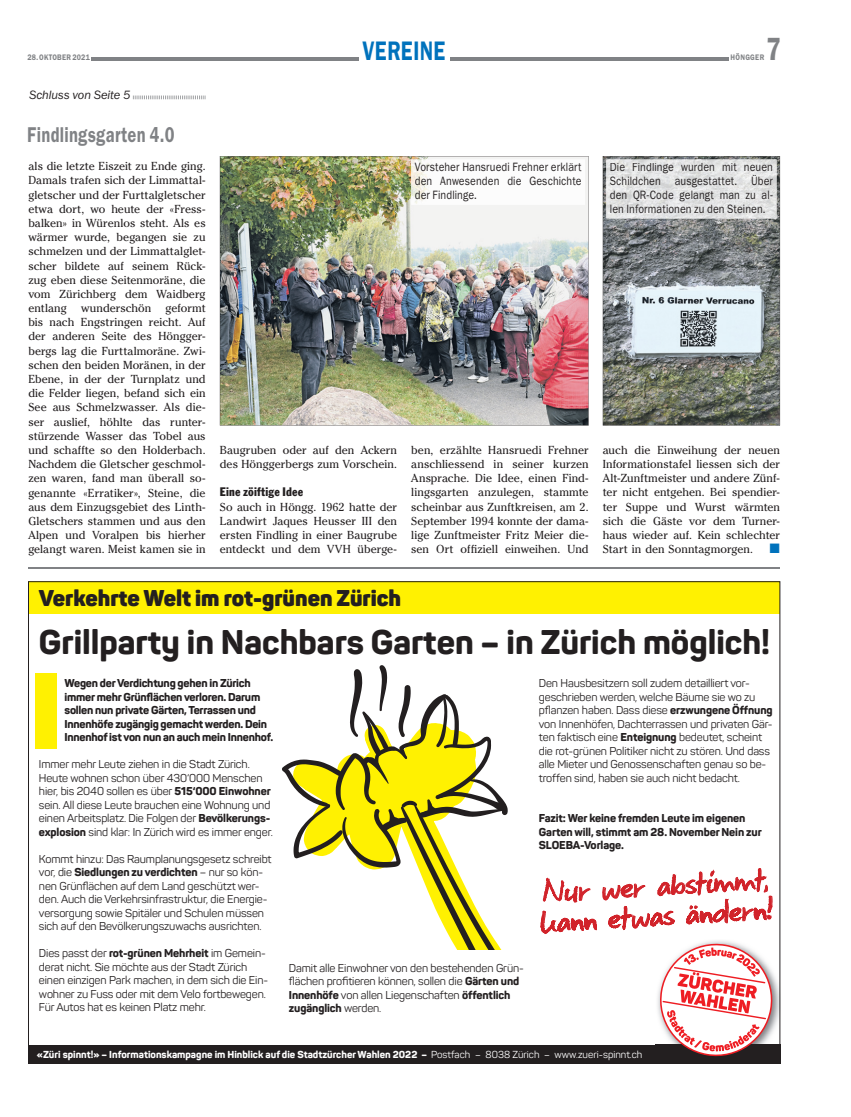
<style>
.page{position:relative;width:851px;height:1117px;background:#fff}
.page>*{position:absolute;margin:0;border:0;box-sizing:border-box;transform-origin:0 0}
.t1{font:800 33.75px "Panton";color:#231f20}
.t2{font:31.25px "DK Keswick";color:#d1232a}
.t3{font:30px "Franklin SB Dem Bol";color:#808285;scale:.75 1}
.t4{font:25px "Franklin SB Dem Bol";letter-spacing:.015em;color:#0072bc;scale:.75 1}
.t5{font:900 22.5px "Panton";color:#231f20}
.t6{font:20px "Franklin SB Dem Bol";letter-spacing:.02em;color:#808285;scale:.75 1}
.t7{font:11.75px/14.1px "Cheltenham SB";letter-spacing:.005em;color:#231f20;text-align:justify}
.t8{font:11.38px "Franklin Goth SB Con";letter-spacing:.01em;color:#231f20}
.t9{font:11.25px/13.5px "Panton";letter-spacing:-.01em;color:#231f20}
.t10{font:800 11.25px/13.5px "Panton";letter-spacing:-.02em;color:#231f20}
.t11{font:11.25px/13.8px "Franklin SB";letter-spacing:.01em;color:#231f20;text-align:justify;scale:.86 1}
.t12{font:italic 11.25px "Franklin SB";color:#231f20}
.t13{font:800 10px "Panton";color:#fff}
.t14{font:7.5px "Franklin SB Dem Bol";letter-spacing:.035em;color:#808285;scale:.86 1}
.s1{font-weight:800}
.s2{font-weight:400}
</style>
<div class="page">
<hr style="left:70px;top:57px;width:658px;height:3px;background:#808285">
<div style="left:27px;top:54px;width:64px;height:10px;background:#fff"></div>
<svg style="left:282px;top:665px;width:226px;height:284px"></svg>
<div style="left:28px;top:1044px;width:752px;height:19px;background:#231f20"></div>
<div style="left:28px;top:581px;width:752px;height:33px;background:#fff101"></div>
<div style="left:35px;top:672px;width:22px;height:76px;background:#fff101"></div>
<img style="left:775px;top:978px;width:3px;height:49px">
<svg style="left:539px;top:868px;width:236px;height:189px"></svg>
<img style="left:220px;top:156px;width:368px;height:269px">
<svg style="left:133px;top:95px;width:73px;height:4px"></svg>
<div style="left:359px;top:27px;width:90px;height:37px;background:#fff"></div>
<img style="left:411px;top:159px;width:174px;height:45px">
<img style="left:415px;top:163px;width:166px;height:8px">
<img style="left:415px;top:177px;width:166px;height:8px">
<img style="left:415px;top:191px;width:62px;height:10px">
<svg style="left:602px;top:156px;width:178px;height:269px;background:#898f8d"></svg>
<hr style="left:28px;top:567px;width:752px;height:2px;background:#808285">
<img style="left:606px;top:159px;width:170px;height:59px">
<img style="left:610px;top:163px;width:162px;height:24px">
<img style="left:610px;top:190px;width:162px;height:11px">
<img style="left:610px;top:204px;width:155px;height:9px">
<h3 class="t3" style="left:765px;top:38px;width:21px">7</h3>
<h3 class="t4" style="left:362px;top:42px;width:113px">VEREINE</h3>
<p class="t14" style="left:27px;top:55px;width:74px">28. OKTOBER 2021</p>
<p class="t14" style="left:730px;top:55px;width:41px">HÖNGGER</p>
<p class="t12" style="left:29px;top:91px;width:103px">Schluss von Seite 5</p>
<h3 class="t6" style="left:27px;top:127px;width:198px">Findlingsgarten 4.0</h3>
<p class="t7" style="left:28px;top:160px;width:179px">als die letzte Eiszeit zu Ende ging.<br>Damals trafen sich der Limmattal&shy;gletscher und der Furttalgletscher etwa dort, wo heute der «Fress&shy;balken» in Würenlos steht. Als es wärmer wurde, begangen sie zu schmelzen und der Limmattalglet&shy;scher bildete auf seinem Rück&shy;zug eben diese Seitenmoräne, die vom Zürichberg dem Waidberg entlang wunderschön geformt bis nach Engstringen reicht. Auf der anderen Seite des Höngger&shy;bergs lag die Furttalmoräne. Zwi&shy;schen den beiden Moränen, in der Ebene, in der der Turnplatz und die Felder liegen, befand sich ein See aus Schmelzwasser. Als die&shy;ser auslief, höhlte das runter&shy;stürzende Wasser das Tobel aus und schaffte so den Holderbach.<br>Nachdem die Gletscher geschmol&shy;zen waren, fand man überall so&shy;genannte «Erratiker», Steine, die aus dem Einzugsgebiet des Linth-Gletschers stammen und aus den Alpen und Voralpen bis hierher gelangt waren. Meist kamen sie in</p>
<p class="t11" style="left:415px;top:161px;width:195px">Vorsteher Hansruedi Frehner erklärt den Anwesenden die Geschichte der Findlinge.</p>
<p class="t11" style="left:609px;top:161px;width:191px">Die Findlinge wurden mit neuen Schildchen ausgestattet. Über den QR-Code gelangt man zu al&shy;len Informationen zu den Steinen.</p>
<p class="t7" style="left:220px;top:444px;width:179px">Baugruben oder auf den Ackern des Hönggerbergs zum Vorschein.</p>
<p class="t8" style="left:220px;top:487px;width:85px">Eine zöiftige Idee</p>
<p class="t7" style="left:220px;top:500px;width:179px">So auch in Höngg. 1962 hatte der Landwirt Jaques Heusser III den ersten Findling in einer Baugrube entdeckt und dem VVH überge-</p>
<p class="t7" style="left:411px;top:444px;width:179px">ben, erzählte Hansruedi Frehner anschliessend in seiner kurzen Ansprache. Die Idee, einen Find&shy;lingsgarten anzulegen, stammte scheinbar aus Zunftkreisen, am 2.<br>September 1994 konnte der dama&shy;lige Zunftmeister Fritz Meier die&shy;sen Ort offiziell einweihen. Und</p>
<p class="t7" style="left:602px;top:444px;width:179px">auch die Einweihung der neuen Informationstafel liessen sich der Alt-Zunftmeister und andere Zünf&shy;ter nicht entgehen. Bei spendier&shy;ter Suppe und Wurst wärmten sich die Gäste vor dem Turner&shy;haus wieder auf. Kein schlechter Start in den Sonntagmorgen.</p>
<h3 class="t5" style="left:39px;top:585px;width:363px">Verkehrte Welt im rot-grünen Zürich</h3>
<h1 class="t1" style="left:39px;top:629px;width:732px">Grillparty in Nachbars Garten – in Zürich möglich!</h1>
<p class="t10" style="left:64px;top:677px;width:210px">Wegen der Verdichtung gehen in Zürich immer mehr Grünflächen verloren. Darum sollen nun private Gärten, Terrassen und Innenhöfe zugängig gemacht werden. Dein Innenhof ist von nun an auch mein Innenhof.</p>
<p class="t9" style="left:39px;top:758px;width:235px">Immer mehr Leute ziehen in die Stadt Zürich.<br>Heute wohnen schon über 430‘000 Menschen hier, bis 2040 sollen es über <span class="s1">515‘000 Einwohner </span>sein. All diese Leute brauchen eine Wohnung und einen Arbeitsplatz. Die Folgen der <span class="s1">Bevölkerungs&shy;explosion</span> sind klar: In Zürich wird es immer enger.</p>
<p class="t9" style="left:39px;top:853px;width:234px">Kommt hinzu: Das Raumplanungsgesetz schreibt vor, die <span class="s1">Siedlungen zu verdichten</span> – nur so kön&shy;nen Grünflächen auf dem Land geschützt wer&shy;den. Auch die Verkehrsinfrastruktur, die Energie&shy;versorgung sowie Spitäler und Schulen müssen sich auf den Bevölkerungszuwachs ausrichten.</p>
<p class="t9" style="left:39px;top:947px;width:231px">Dies passt der <span class="s1">rot-grünen Mehrheit</span> im Gemein&shy;derat nicht. Sie möchte aus der Stadt Zürich einen einzigen Park machen, in dem sich die Ein&shy;wohner zu Fuss oder mit dem Velo fortbewegen.<br>Für Autos hat es keinen Platz mehr.</p>
<p class="t9" style="left:539px;top:677px;width:235px">Den Hausbesitzern soll zudem detailliert vor&shy;geschrieben werden, welche Bäume sie wo zu pflanzen haben. Dass diese <span class="s1">erzwungene Öffnung </span>von Innenhöfen, Dachterrassen und privaten Gär&shy;ten faktisch eine <span class="s1">Enteignung</span> bedeutet, scheint die rot-grünen Politiker nicht zu stören. Und dass alle Mieter und Genossenschaften genau so be&shy;troffen sind, haben sie auch nicht bedacht.</p>
<p class="t10" style="left:539px;top:812px;width:224px">Fazit: Wer keine fremden Leute im eigenen<br>Garten will, stimmt am 28. November Nein zur<br>SLOEBA-Vorlage.</p>
<h2 class="t2" style="left:541px;top:871px;width:228px;rotate:-3deg">Nur wer abstimmt,</h2>
<p class="t9" style="left:289px;top:962px;width:236px">Damit alle Einwohner von den bestehenden Grün&shy;flächen profitieren können, sollen die <span class="s1">Gärten und Innenhöfe</span> von allen Liegenschaften <span class="s1">öffentlich zugänglich</span> werden.</p>
<p class="t13" style="left:37px;top:1049px;width:607px">«Züri spinnt!» – Informationskampagne im Hinblick auf die Stadtzürcher Wahlen 2022 – <span class="s2">Postfach – 8038 Zürich – www.zueri-spinnt.ch</span></p>
</div>
